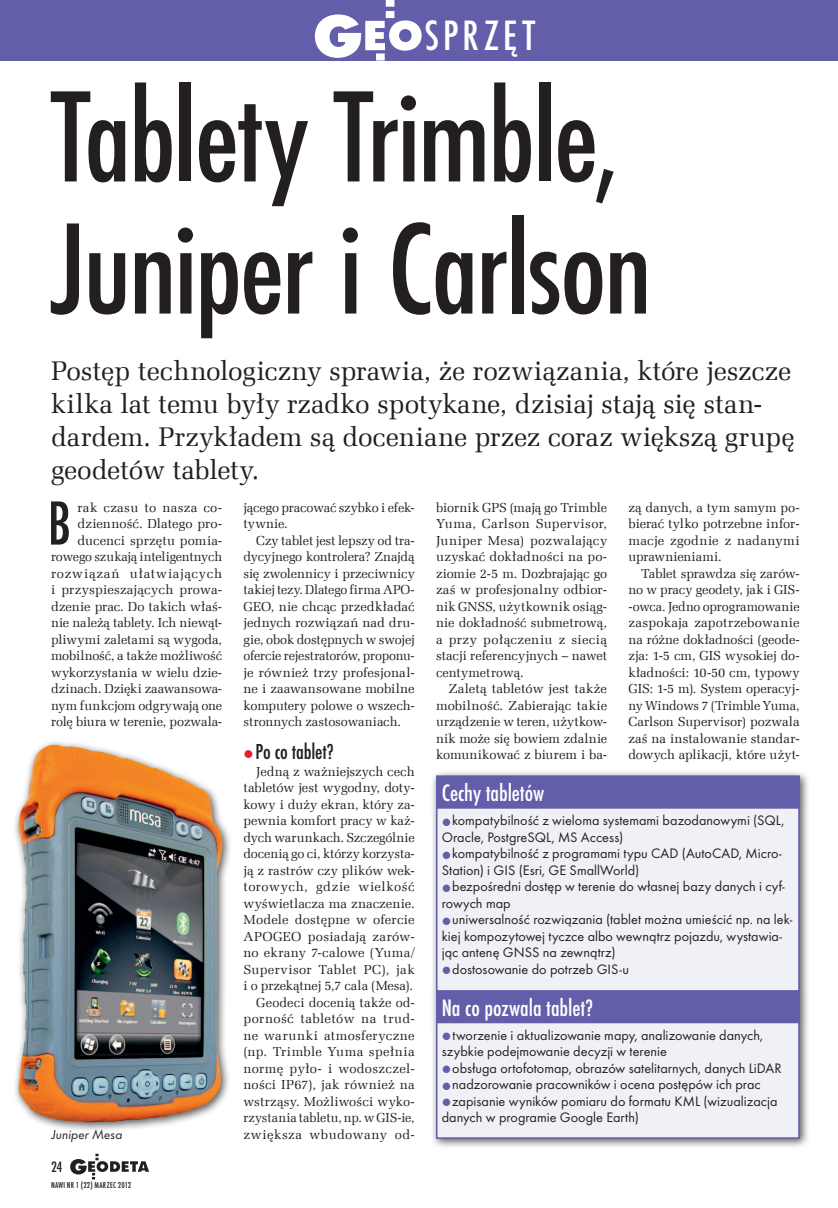
<style>
.page{position:relative;width:838px;height:1208px;background:#fff}
.page>*{position:absolute;margin:0;border:0;box-sizing:border-box;transform-origin:0 0}
.t1{font:500 condensed 135px/132px "Futura TEE";letter-spacing:-.02em;color:#231f20}
.t2{font:500 condensed 64.65px "Futura TEE";color:#231f20}
.t3{font:500 condensed 44.1px "Futura TEE";letter-spacing:.1em;color:#fff}
.t4{font:27px/33px "Zapf Ellipt EU";color:#231f20}
.t5{font:500 condensed 24.75px "Futura TEE";letter-spacing:-.005em;color:#fff}
.t6{font:500 condensed 22.5px "Futura TEE";letter-spacing:-.01em;color:#231f20}
.t7{font:500 condensed 15.75px "Futura TEE";color:#231f20}
.t8{font:14.25px/16.5px "Futura TEE";color:#231f20}
.t9{font:13.5px "Futura TEE Book Obli";color:#231f20}
.t10{font:13.05px/16.5px "Zapf Ellipt EU";letter-spacing:.005em;color:#231f20;text-align:justify}
.t11{font:13.05px/16.5px "Zapf Ellipt EU";letter-spacing:-.015em;color:#231f20}
.t12{font:500 condensed 9px "Futura TEE";letter-spacing:.025em;color:#231f20}
.s1{color:#ee1d23}
.s2{color:#625ea9}
</style>
<div class="page">
<div style="left:0;top:0;width:838px;height:61px;background:#625ea9"></div>
<svg style="left:315px;top:0;width:106px;height:61px"></svg>
<svg style="left:70px;top:1153px;width:79px;height:26px"></svg>
<div style="left:430px;top:769px;width:380px;height:380px;background:#231f20;opacity:.75"></div>
<div style="left:437px;top:776px;width:362px;height:362px;background:#f0f0f7"></div>
<div style="left:436px;top:775px;width:363px;height:33px;background:#625ea9"></div>
<div style="left:436px;top:990px;width:363px;height:33px;background:#625ea9"></div>
<div style="left:436px;top:775px;width:363px;height:363px;border:2px solid #625ea9"></div>
<div style="left:13px;top:739px;width:219px;height:393px;background:#231f20;opacity:.75"></div>
<img style="left:18px;top:745px;width:204px;height:377px">
<h3 class="t3" style="left:424px;top:11px;width:112px">SPRZĘT</h3>
<h1 class="t1" style="left:51px;top:72px;width:602px">Tablety Trimble,<br>Juniper i Carlson</h1>
<h3 class="t4" style="left:51px;top:354px;width:745px">Postęp technologiczny sprawia, że rozwiązania, które jeszcze kilka lat temu były rzadko spotykane, dzisiaj stają się stan&shy;dardem. Przykładem są doceniane przez coraz większą grupę geodetów tablety.</h3>
<p class="t11" style="left:243px;top:499px;width:173px">jącego pracować szybko i efek&shy;tywnie.</p>
<p class="t10" style="left:243px;top:532px;width:173px;text-indent:13px">Czy tablet jest lepszy od tra&shy;dycyjnego kontrolera? Znajdą się zwolennicy i przeciwnicy takiej tezy. Dlatego firma APO-GEO, nie chcąc przedkładać jednych rozwiązań nad dru&shy;gie, obok dostępnych w swojej ofercie rejestratorów, proponu&shy;je również trzy profesjonal&shy;ne i zaawansowane mobilne komputery polowe o wszech&shy;stronnych zastosowaniach.</p>
<h3 class="t6" style="left:243px;top:739px;width:92px"><span class="s1">●</span>Po co tablet?</h3>
<p class="t10" style="left:243px;top:763px;width:173px;text-align:right">Jedną z ważniejszych cech tabletów jest wygodny, doty&shy;kowy i duży ekran, który za&shy;pewnia komfort pracy w każ&shy;dych warunkach. Szczególnie docenią go ci, którzy korzysta&shy;ją z rastrów czy plików wek&shy;torowych, gdzie wielkość wyświetlacza ma znaczenie.<br>Modele dostępne w ofercie<br>APOGEO posiadają zarów&shy;no ekrany 7-calowe (Yuma/<br>Supervisor Tablet PC), jak i o przekątnej 5,7 cala (Mesa).<br>Geodeci docenią także od&shy;porność tabletów na trud&shy;ne warunki atmosferyczne (np. Trimble Yuma spełnia normę pyło- i wodoszczel&shy;ności IP67), jak również na wstrząsy. Możliwości wyko&shy;rzystania tabletu, np. w GIS-ie, zwiększa wbudowany od-</p>
<h2 class="t2" style="left:48px;top:487px;width:25px">B</h2>
<p class="t10" style="left:436px;top:499px;width:173px">biornik GPS (mają go Trimble Yuma, Carlson Supervisor, Juniper Mesa) pozwalający uzyskać dokładności na po&shy;ziomie 2-5 m. Dozbrajając go zaś w profesjonalny odbior&shy;nik GNSS, użytkownik osiąg&shy;nie dokładność submetrową, a przy połączeniu z siecią stacji referencyjnych – nawet centymetrową.</p>
<p class="t10" style="left:436px;top:680px;width:173px;text-indent:13px">Zaletą tabletów jest także mobilność. Zabierając takie urządzenie w teren, użytkow&shy;nik może się bowiem zdalnie komunikować z biurem i ba-</p>
<p class="t10" style="left:628px;top:499px;width:173px">zą danych, a tym samym po&shy;bierać tylko potrzebne infor&shy;macje zgodnie z nadanymi uprawnieniami.</p>
<p class="t10" style="left:628px;top:565px;width:173px;text-indent:13px">Tablet sprawdza się zarów&shy;no w pracy geodety, jak i GIS--owca. Jedno oprogramowanie zaspokaja zapotrzebowanie na różne dokładności (geode&shy;zja: 1-5 cm, GIS wysokiej do&shy;kładności: 10-50 cm, typowy GIS: 1-5 m). System operacyj&shy;ny Windows 7 (Trimble Yuma, Carlson Supervisor) pozwala zaś na instalowanie standar&shy;dowych aplikacji, które użyt-</p>
<p class="t10" style="left:51px;top:499px;width:173px;text-align:right">rak czasu to nasza co&shy;dzienność. Dlatego pro&shy;ducenci sprzętu pomia&shy;rowego szukają inteligentnych rozwiązań ułatwiających i przyspieszających prowa&shy;dzenie prac. Do takich właś&shy;nie należą tablety. Ich niewąt&shy;pliwymi zaletami są wygoda, mobilność, a także możliwość wykorzystania w wielu dzie&shy;dzinach. Dzięki zaawansowa&shy;nym funkcjom odgrywają one rolę biura w terenie, pozwala-</p>
<h3 class="t5" style="left:442px;top:779px;width:104px">Cechy tabletów</h3>
<p class="t8" style="left:442px;top:812px;width:344px"><span class="s2">●</span>kompatybilność z wieloma systemami bazodanowymi (SQL,<br>Oracle, PostgreSQL, MS Access)</p>
<p class="t8" style="left:442px;top:845px;width:341px"><span class="s2">●</span>kompatybilność z programami typu CAD (AutoCAD, Micro-<br>Station) i GIS (Esri, GE SmallWorld)</p>
<p class="t8" style="left:442px;top:878px;width:344px"><span class="s2">●</span>bezpośredni dostęp w terenie do własnej bazy danych i cyf&shy;rowych map</p>
<p class="t8" style="left:442px;top:911px;width:352px"><span class="s2">●</span>uniwersalność rozwiązania (tablet można umieścić np. na lek&shy;kiej kompozytowej tyczce albo wewnątrz pojazdu, wystawia&shy;jąc antenę GNSS na zewnątrz)</p>
<p class="t8" style="left:442px;top:960px;width:189px"><span class="s2">●</span>dostosowanie do potrzeb GIS-u</p>
<h3 class="t5" style="left:442px;top:993px;width:153px">Na co pozwala tablet?</h3>
<p class="t8" style="left:442px;top:1026px;width:323px"><span class="s2">●</span>tworzenie i aktualizowanie mapy, analizowanie danych, szybkie podejmowanie decyzji w terenie</p>
<p class="t8" style="left:442px;top:1059px;width:341px"><span class="s2">●</span>obsługa ortofotomap, obrazów satelitarnych, danych LiDAR</p>
<p class="t8" style="left:442px;top:1076px;width:320px"><span class="s2">●</span>nadzorowanie pracowników i ocena postępów ich prac</p>
<p class="t8" style="left:442px;top:1092px;width:337px"><span class="s2">●</span>zapisanie wyników pomiaru do formatu KML (wizualizacja danych w programie Google Earth)</p>
<p class="t9" style="left:51px;top:1126px;width:73px">Juniper Mesa</p>
<p class="t7" style="left:51px;top:1157px;width:13px">24</p>
<p class="t12" style="left:51px;top:1180px;width:82px">NAWI nr 1 (22) MARZEC 2012</p>
</div>
